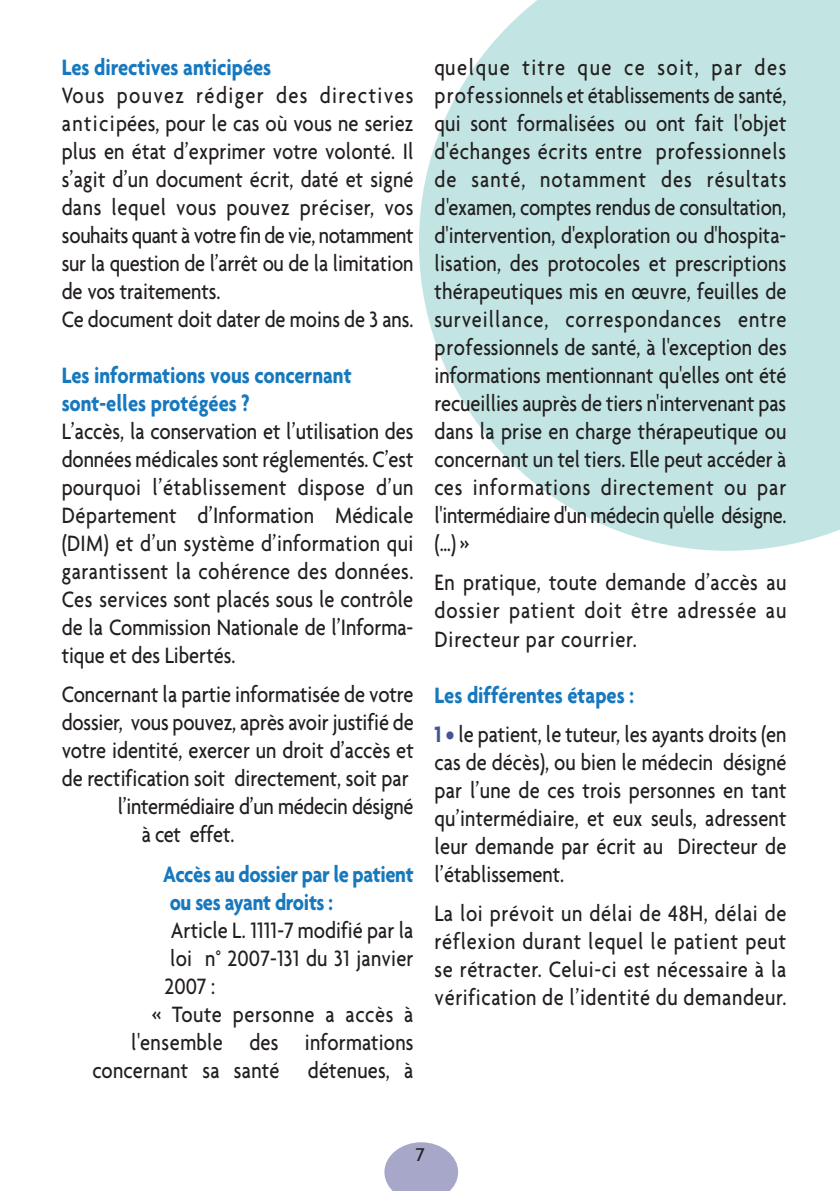
<style>
.page{position:relative;width:840px;height:1191px;background:#fff}
.page>*{position:absolute;margin:0;border:0;box-sizing:border-box;transform-origin:0 0}
.t1{font:500 24px/28px "Agenda";color:#231f20;text-align:justify;scale:.85 1}
.t2{font:700 24px/28px "Agenda";color:#1778be;scale:.85 1}
.t3{font:500 24px "Agenda";letter-spacing:.03em;color:#231f20;scale:.85 1}
.t4{font:500 20px "Agenda";color:#231f20}
.s1{font-weight:700;color:#1778be}
.s2{font-weight:700;color:#425594}
</style>
<div class="page">
<svg style="left:384px;top:1142px;width:74px;height:49px"></svg>
<svg style="left:419px;top:0;width:420px;height:551px;background:#cae8e7"></svg>
<p class="t2" style="left:62px;top:52px;width:248px">Les directives anticipées</p>
<p class="t1" style="left:62px;top:80px;width:415px;text-align:left">Vous pouvez rédiger des directives anticipées, pour le cas où vous ne seriez plus en état d’exprimer votre volonté. Il s’agit d’un document écrit, daté et signé dans lequel vous pouvez préciser, vos souhaits quant à votre fin de vie, notamment sur la question de l’arrêt ou de la limitation de vos traitements.<br>Ce document doit dater de moins de 3 ans.</p>
<p class="t2" style="left:62px;top:360px;width:342px">Les informations vous concernant sont-elles protégées ?</p>
<p class="t1" style="left:62px;top:416px;width:415px">L’accès, la conservation et l’utilisation des données médicales sont réglementés. C’est pourquoi l’établissement dispose d’un Département d’Information Médicale (DIM) et d’un système d’information qui garantissent la cohérence des données.<br>Ces services sont placés sous le contrôle de la Commission Nationale de l’Informa&shy;tique et des Libertés.</p>
<p class="t1" style="left:62px;top:680px;width:415px">Concernant la partie informatisée de votre</p>
<p class="t1" style="left:62px;top:708px;width:415px">dossier, vous pouvez, après avoir justifié de</p>
<p class="t1" style="left:62px;top:736px;width:415px">votre identité, exercer un droit d’accès et</p>
<p class="t1" style="left:62px;top:764px;width:409px">de rectification soit directement, soit par</p>
<p class="t1" style="left:118px;top:792px;width:349px">l’intermédiaire d’un médecin désigné</p>
<p class="t1" style="left:142px;top:820px;width:110px">à cet effet.</p>
<p class="t2" style="left:163px;top:859px;width:296px">Accès au dossier par le patient ou ses ayant droits :</p>
<p class="t1" style="left:171px;top:915px;width:287px">Article L. 1111-7 modifié par la</p>
<p class="t1" style="left:170px;top:943px;width:287px">loi n° 2007-131 du 31 janvier</p>
<p class="t1" style="left:164px;top:971px;width:61px">2007 :</p>
<p class="t3" style="left:152px;top:999px;width:309px">« Toute personne a accès à</p>
<p class="t1" style="left:131px;top:1027px;width:333px">l'ensemble des informations</p>
<p class="t1" style="left:92px;top:1055px;width:379px">concernant sa santé détenues, à</p>
<p class="t1" style="left:434px;top:52px;width:415px">quelque titre que ce soit, par des professionnels et établissements de santé, qui sont formalisées ou ont fait l'objet d'échanges écrits entre professionnels de santé, notamment des résultats d'examen, comptes rendus de consultation, d'intervention, d'exploration ou d'hospita&shy;lisation, des protocoles et prescriptions thérapeutiques mis en œuvre, feuilles de surveillance, correspondances entre professionnels de santé, à l'exception des informations mentionnant qu'elles ont été recueillies auprès de tiers n'intervenant pas dans la prise en charge thérapeutique ou concernant un tel tiers. Elle peut accéder à ces informations directement ou par l'intermédiaire d'un médecin qu'elle désigne. (…) »</p>
<p class="t1" style="left:434px;top:568px;width:415px">En pratique, toute demande d’accès au dossier patient doit être adressée au Directeur par courrier.</p>
<p class="t1" style="left:434px;top:674px;width:415px;line-height:39.4px"><span class="s1">Les différentes étapes :<br></span><span class="s2">1 •</span> le patient, le tuteur, les ayants droits (en</p>
<p class="t1" style="left:434px;top:747px;width:415px">cas de décès), ou bien le médecin désigné par l’une de ces trois personnes en tant qu’intermédiaire, et eux seuls, adressent leur demande par écrit au Directeur de l’établissement.</p>
<p class="t1" style="left:434px;top:899px;width:415px">La loi prévoit un délai de 48H, délai de réflexion durant lequel le patient peut se rétracter. Celui-ci est nécessaire à la vérification de l’identité du demandeur.</p>
<p class="t4" style="left:415px;top:1142px;width:11px">7</p>
</div>
